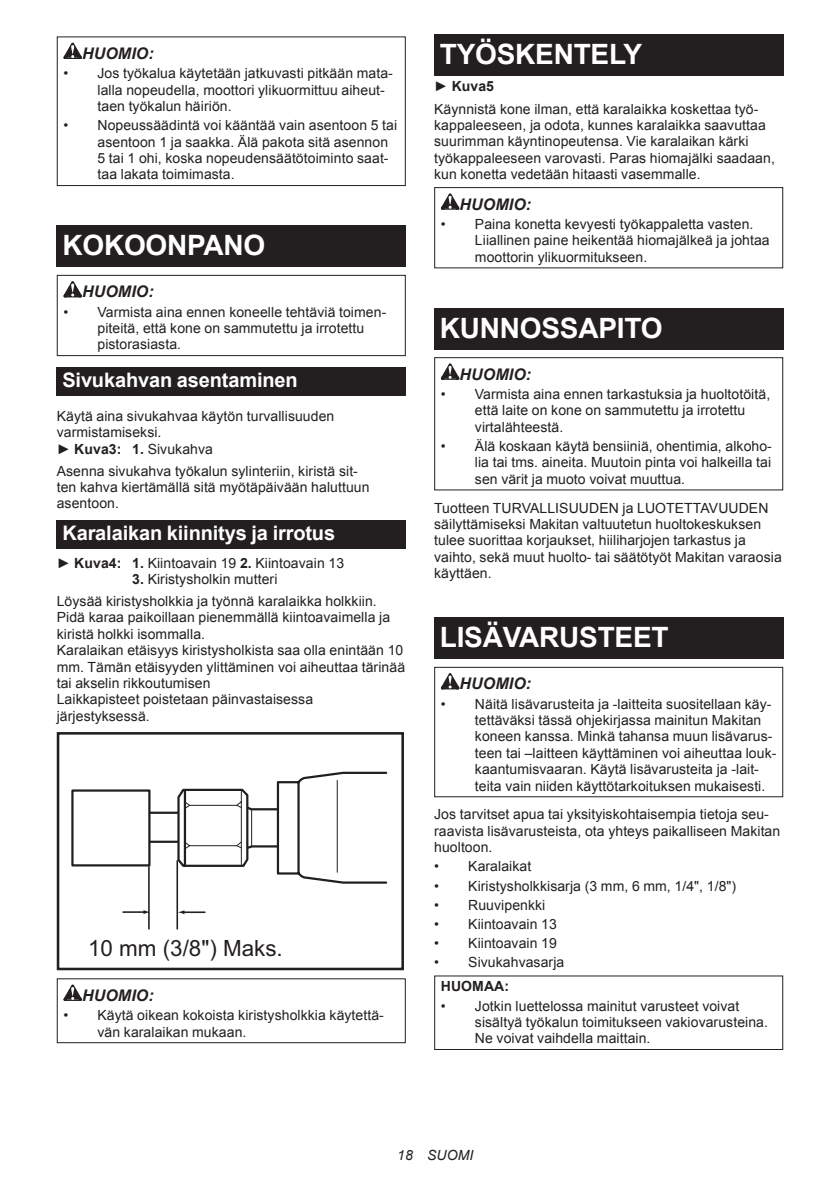
<style>
.page{position:relative;width:840px;height:1191px;background:#fff}
.page>*{position:absolute;margin:0;border:0;box-sizing:border-box;transform-origin:0 0}
.t1{font:700 28px "Arial";letter-spacing:-.01em;color:#fff}
.t2{font:22.4px "Arial";color:#231f20}
.t3{font:700 20px "Arial";letter-spacing:-.01em;color:#fff}
.t4{font:italic 700 16px "Arial";letter-spacing:.005em;color:#231f20}
.t5{font:14px/16.4px "Arial";letter-spacing:.005em;color:#231f20}
.t6{font:italic 14px "Arial";letter-spacing:.005em;color:#231f20}
.t7{font:700 14px "Arial";letter-spacing:.005em;color:#231f20}
.s1{font-weight:700}
</style>
<div class="page">
<svg style="left:63px;top:43px;width:19px;height:16px"></svg>
<div style="left:57px;top:36px;width:348px;height:150px;border:1px solid #231f20"></div>
<div style="left:57px;top:226px;width:348px;height:41px;background:#231f20"></div>
<svg style="left:63px;top:281px;width:19px;height:16px"></svg>
<div style="left:57px;top:275px;width:348px;height:81px;border:1px solid #231f20"></div>
<div style="left:57px;top:367px;width:348px;height:29px;background:#231f20"></div>
<div style="left:57px;top:520px;width:348px;height:28px;background:#231f20"></div>
<div style="left:71px;top:789px;width:79px;height:77px;border:2px solid #231f20"></div>
<svg style="left:147px;top:771px;width:241px;height:114px"></svg>
<hr style="left:336px;top:780px;width:1px;height:92px;background:#231f20">
<hr style="left:148px;top:866px;width:2px;height:63px;background:#231f20">
<hr style="left:176px;top:860px;width:2px;height:69px;background:#231f20">
<hr style="left:123px;top:911px;width:22px;height:2px;background:#231f20">
<svg style="left:143px;top:910px;width:7px;height:4px"></svg>
<hr style="left:183px;top:911px;width:22px;height:2px;background:#231f20">
<svg style="left:178px;top:910px;width:6px;height:4px"></svg>
<div style="left:57px;top:732px;width:347px;height:238px;border:3px solid #231f20"></div>
<svg style="left:63px;top:984px;width:19px;height:17px"></svg>
<div style="left:57px;top:978px;width:348px;height:65px;border:1px solid #231f20"></div>
<div style="left:434px;top:34px;width:348px;height:41px;background:#231f20"></div>
<svg style="left:440px;top:193px;width:19px;height:17px"></svg>
<div style="left:434px;top:187px;width:348px;height:81px;border:1px solid #231f20"></div>
<div style="left:434px;top:308px;width:348px;height:41px;background:#231f20"></div>
<svg style="left:440px;top:363px;width:19px;height:17px"></svg>
<div style="left:434px;top:357px;width:348px;height:133px;border:1px solid #231f20"></div>
<div style="left:434px;top:618px;width:348px;height:41px;background:#231f20"></div>
<svg style="left:440px;top:673px;width:19px;height:16px"></svg>
<div style="left:434px;top:667px;width:348px;height:130px;border:1px solid #231f20"></div>
<div style="left:434px;top:975px;width:348px;height:75px;border:1px solid #231f20"></div>
<p class="t4" style="left:82px;top:43px;width:73px">HUOMIO:</p>
<p class="t5" style="left:97px;top:65px;width:297px;text-indent:-34px">• Jos työkalua käytetään jatkuvasti pitkään mata&shy;lalla nopeudella, moottori ylikuormittuu aiheut&shy;taen työkalun häiriön.</p>
<p class="t5" style="left:97px;top:117px;width:301px;text-indent:-34px">• Nopeussäädintä voi kääntää vain asentoon 5 tai asentoon 1 ja saakka. Älä pakota sitä asennon 5 tai 1 ohi, koska nopeudensäätötoiminto saat&shy;taa lakata toimimasta.</p>
<h1 class="t1" style="left:62px;top:227px;width:204px">KOKOONPANO</h1>
<p class="t4" style="left:82px;top:281px;width:73px">HUOMIO:</p>
<p class="t5" style="left:97px;top:304px;width:290px;text-indent:-34px">• Varmista aina ennen koneelle tehtäviä toimen&shy;piteitä, että kone on sammutettu ja irrotettu pistorasiasta.</p>
<h3 class="t3" style="left:62px;top:367px;width:236px">Sivukahvan asentaminen</h3>
<p class="t5" style="left:57px;top:408px;width:279px">Käytä aina sivukahvaa käytön turvallisuuden varmistamiseksi.<br>► <span class="s1">Kuva3: 1.</span> Sivukahva</p>
<p class="t5" style="left:57px;top:463px;width:314px">Asenna sivukahva työkalun sylinteriin, kiristä sit&shy;ten kahva kiertämällä sitä myötäpäivään haluttuun asentoon.</p>
<h3 class="t3" style="left:62px;top:519px;width:274px">Karalaikan kiinnitys ja irrotus</h3>
<p class="t5" style="left:57px;top:554px;width:289px">► <span class="s1">Kuva4: 1.</span> Kiintoavain 19 <span class="s1">2.</span> Kiintoavain 13</p>
<p class="t5" style="left:57px;top:568px;width:321px;line-height:22px;text-indent:75px"><span class="s1">3.</span> Kiristysholkin mutteri<br>Löysää kiristysholkkia ja työnnä karalaikka holkkiin.</p>
<p class="t5" style="left:57px;top:609px;width:349px">Pidä karaa paikoillaan pienemmällä kiintoavaimella ja kiristä holkki isommalla.<br>Karalaikan etäisyys kiristysholkista saa olla enintään 10 mm. Tämän etäisyyden ylittäminen voi aiheuttaa tärinää tai akselin rikkoutumisen<br>Laikkapisteet poistetaan päinvastaisessa järjestyksessä.</p>
<h2 class="t2" style="left:88px;top:933px;width:196px">10 mm (3/8") Maks.</h2>
<p class="t4" style="left:82px;top:984px;width:73px">HUOMIO:</p>
<p class="t5" style="left:97px;top:1007px;width:288px;text-indent:-34px">• Käytä oikean kokoista kiristysholkkia käytettä&shy;vän karalaikan mukaan.</p>
<h1 class="t1" style="left:439px;top:35px;width:204px">TYÖSKENTELY</h1>
<p class="t5" style="left:434px;top:76px;width:325px;line-height:22px">► <span class="s1">Kuva5<br></span>Käynnistä kone ilman, että karalaikka koskettaa työ-</p>
<p class="t5" style="left:434px;top:117px;width:342px">kappaleeseen, ja odota, kunnes karalaikka saavuttaa suurimman käyntinopeutensa. Vie karalaikan kärki työkappaleeseen varovasti. Paras hiomajälki saadaan, kun konetta vedetään hitaasti vasemmalle.</p>
<p class="t4" style="left:459px;top:193px;width:73px">HUOMIO:</p>
<p class="t5" style="left:474px;top:216px;width:296px;text-indent:-34px">• Paina konetta kevyesti työkappaletta vasten.<br>Liiallinen paine heikentää hiomajälkeä ja johtaa moottorin ylikuormitukseen.</p>
<h1 class="t1" style="left:439px;top:309px;width:224px">KUNNOSSAPITO</h1>
<p class="t4" style="left:459px;top:363px;width:73px">HUOMIO:</p>
<p class="t5" style="left:474px;top:386px;width:296px;text-indent:-34px">• Varmista aina ennen tarkastuksia ja huoltotöitä, että laite on kone on sammutettu ja irrotettu virtalähteestä.</p>
<p class="t5" style="left:474px;top:438px;width:298px;text-align:justify;text-indent:-34px">• Älä koskaan käytä bensiiniä, ohentimia, alkoho&shy;lia tai tms. aineita. Muutoin pinta voi halkeilla tai sen värit ja muoto voivat muuttua.</p>
<p class="t5" style="left:434px;top:499px;width:349px">Tuotteen TURVALLISUUDEN ja LUOTETTAVUUDEN säilyttämiseksi Makitan valtuutetun huoltokeskuksen tulee suorittaa korjaukset, hiiliharjojen tarkastus ja vaihto, sekä muut huolto- tai säätötyöt Makitan varaosia käyttäen.</p>
<h1 class="t1" style="left:439px;top:619px;width:230px">LISÄVARUSTEET</h1>
<p class="t4" style="left:459px;top:673px;width:73px">HUOMIO:</p>
<p class="t5" style="left:474px;top:695px;width:303px;text-indent:-34px">• Näitä lisävarusteita ja -laitteita suositellaan käy&shy;tettäväksi tässä ohjekirjassa mainitun Makitan koneen kanssa. Minkä tahansa muun lisävarus&shy;teen tai –laitteen käyttäminen voi aiheuttaa louk&shy;kaantumisvaaran. Käytä lisävarusteita ja -lait&shy;teita vain niiden käyttötarkoituksen mukaisesti.</p>
<p class="t5" style="left:434px;top:806px;width:347px">Jos tarvitset apua tai yksityiskohtaisempia tietoja seu&shy;raavista lisävarusteista, ota yhteys paikalliseen Makitan huoltoon.</p>
<p class="t5" style="left:434px;top:858px;width:99px">• Karalaikat</p>
<p class="t5" style="left:434px;top:877px;width:303px">• Kiristysholkkisarja (3 mm, 6 mm, 1/4", 1/8")</p>
<p class="t5" style="left:434px;top:896px;width:113px">• Ruuvipenkki</p>
<p class="t5" style="left:434px;top:916px;width:124px">• Kiintoavain 13</p>
<p class="t5" style="left:434px;top:935px;width:124px">• Kiintoavain 19</p>
<p class="t5" style="left:434px;top:954px;width:132px">• Sivukahvasarja</p>
<p class="t7" style="left:440px;top:977px;width:70px">HUOMAA:</p>
<p class="t5" style="left:474px;top:997px;width:294px;text-indent:-34px">• Jotkin luettelossa mainitut varusteet voivat sisältyä työkalun toimitukseen vakiovarusteina.<br>Ne voivat vaihdella maittain.</p>
<p class="t6" style="left:397px;top:1146px;width:78px">18 SUOMI</p>
</div>
